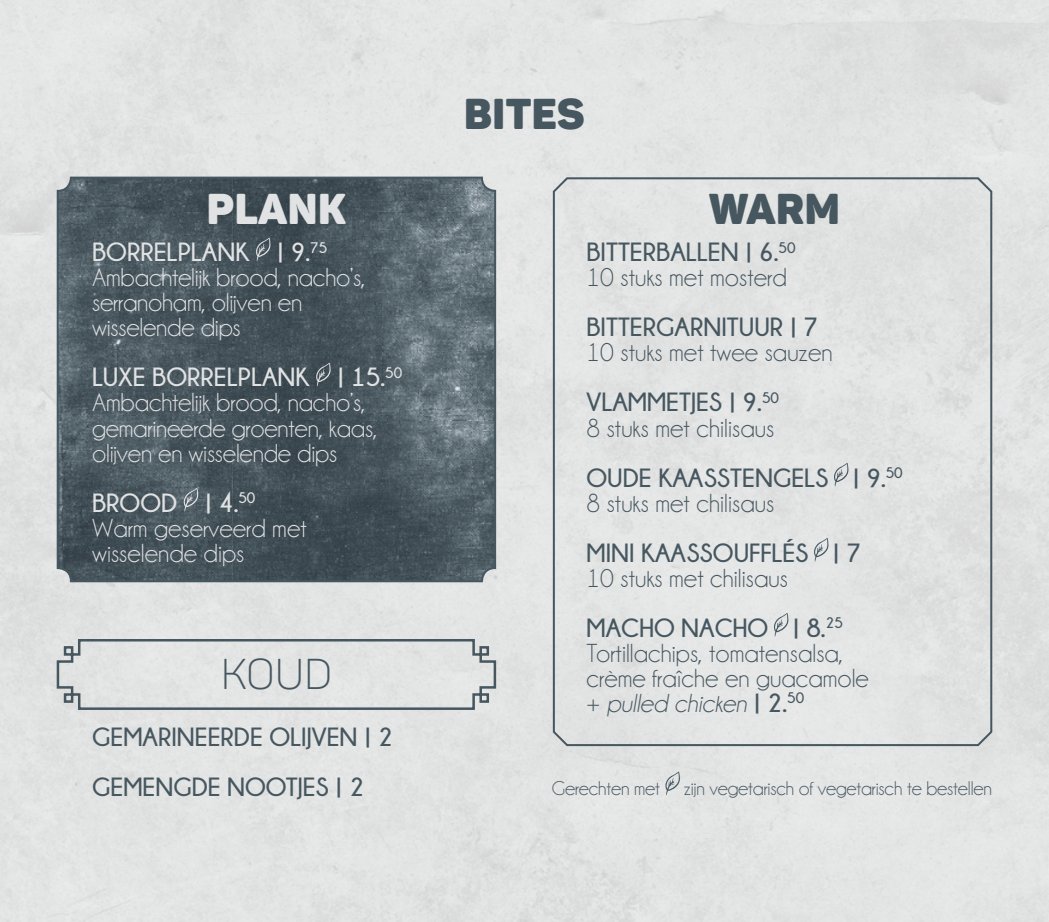
<style>
.page{position:relative;width:1049px;height:922px;background:#fff}
.page>*{position:absolute;margin:0;border:0;box-sizing:border-box;transform-origin:0 0}
.t1{font:42.5px "Panton Black Caps";letter-spacing:.01em;color:#465760}
.t2{font:42.5px "Panton Black Caps";letter-spacing:.01em;color:#e1e2e4}
.t3{font:42.5px "Panton Light Caps";color:#465760}
.t4{font:26.25px/25px "Champagne&Limousines";letter-spacing:-.01em;color:#e1e2e4}
.t5{font:26.25px/25px "Champagne&Limousines";color:#465760}
.t6{font:700 26.25px/50px "Champagne&Limousines";color:#465760}
.t7{font:20px "Champagne&Limousines";letter-spacing:-.01em;color:#465760}
.s1{font-weight:700}
.s2{font-weight:400}
.s3{font-style:italic}
</style>
<div class="page">
<div style="left:0;top:251px;width:87px;height:670px;background:#e1e2e2"></div>
<div style="left:552px;top:175px;width:441px;height:572px;background:#e2e3e3"></div>
<img style="left:58px;top:177px;width:437px;height:404px">
<div style="left:57px;top:176px;width:439px;height:406px;border:2px solid #465760;border-radius:13px"></div>
<svg style="left:256px;top:237px;width:15px;height:24px"></svg>
<svg style="left:316px;top:362px;width:15px;height:24px"></svg>
<svg style="left:184px;top:487px;width:14px;height:24px"></svg>
<svg style="left:834px;top:462px;width:14px;height:24px"></svg>
<svg style="left:814px;top:537px;width:14px;height:24px"></svg>
<svg style="left:774px;top:612px;width:14px;height:24px"></svg>
<svg style="left:665px;top:771px;width:15px;height:24px"></svg>
<svg style="left:55px;top:637px;width:442px;height:74px;background:#d5d7d8"></svg>
<h1 class="t2" style="left:207px;top:181px;width:141px">PLANK</h1>
<p class="t4" style="left:92px;top:240px;width:275px"><span class="s1">BORRELPLANK | 9.</span><sup>75<br></sup>Ambachtelijk brood, nacho’s, serranoham, olijven en wisselende dips</p>
<p class="t4" style="left:92px;top:365px;width:312px"><span class="s1">LUXE BORRELPLANK | 15.</span><sup>50<br></sup>Ambachtelijk brood, nacho’s, gemarineerde groenten, kaas, olijven en wisselende dips</p>
<p class="t4" style="left:92px;top:490px;width:216px"><span class="s1">BROOD | 4.</span><sup>50<br></sup>Warm geserveerd met wisselende dips</p>
<h1 class="t3" style="left:221px;top:648px;width:112px">KOUD</h1>
<p class="t6" style="left:92px;top:711px;width:302px">GEMARINEERDE OLIJVEN | 2<br>GEMENGDE NOOTJES | 2</p>
<h1 class="t1" style="left:464px;top:86px;width:122px">BITES</h1>
<h1 class="t1" style="left:709px;top:181px;width:133px">WARM</h1>
<p class="t5" style="left:586px;top:240px;width:211px"><span class="s1">BITTERBALLEN | 6.</span><sup>50<br></sup>10 stuks met mosterd</p>
<p class="t6" style="left:586px;top:302px;width:233px">BITTERGARNITUUR | 7</p>
<p class="t5" style="left:586px;top:327px;width:248px;line-height:50px">10 stuks met twee sauzen<br><span class="s1">VLAMMETJES | 9.</span><sup>50</sup></p>
<p class="t6" style="left:586px;top:402px;width:318px"><span class="s2">8 stuks met chilisaus<br></span>OUDE KAASSTENGELS | 9.<sup>50</sup></p>
<p class="t5" style="left:586px;top:490px;width:189px">8 stuks met chilisaus</p>
<p class="t6" style="left:586px;top:527px;width:276px">MINI KAASSOUFFLÉS | 7</p>
<p class="t5" style="left:586px;top:552px;width:258px;line-height:50px">10 stuks met chilisaus<br><span class="s1">MACHO NACHO | 8.</span><sup>25</sup></p>
<p class="t5" style="left:586px;top:640px;width:284px">Tortillachips, tomatensalsa, crème fraîche en guacamole + <span class="s3">pulled chicken</span> <span class="s1">| 2.</span><sup>50</sup></p>
<p class="t7" style="left:552px;top:777px;width:441px">Gerechten met zijn vegetarisch of vegetarisch te bestellen</p>
</div>
